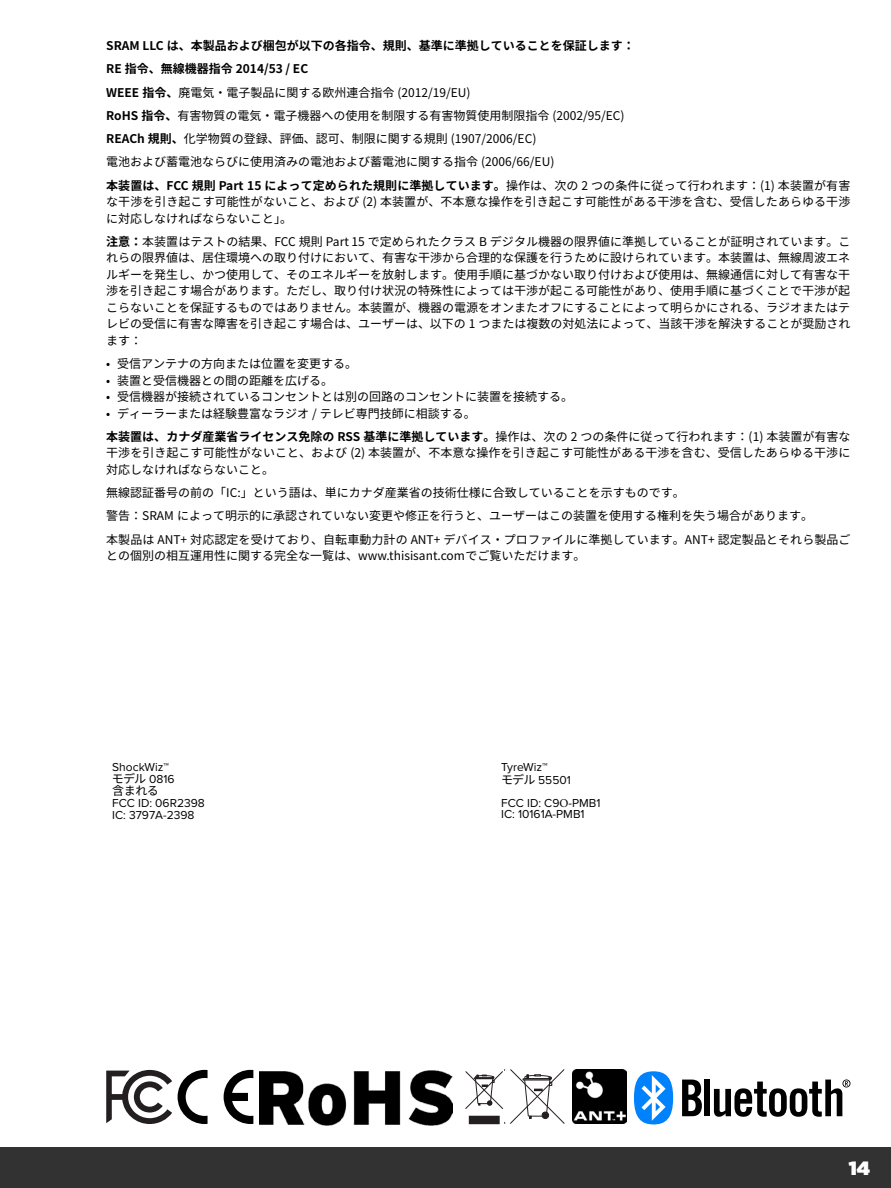
<style>
.page{position:relative;width:891px;height:1188px;background:#fff}
.page>*{position:absolute;margin:0;border:0;box-sizing:border-box;transform-origin:0 0}
.t1{font:900 19.2px "Gotham";color:#fff}
.j-bodytext{font:12px/16.5px "Noto Sans CJ Kjp";color:#000;text-align:justify}
.TableText{font:12px/11.6px "Proxima Nova";color:#000}
.j-bodytext-2{font:700 12px "Noto Sans CJ Kjp";color:#000}
.s1{font-weight:700}
.s2{font-family:"Noto Sans CJ Kjp"}
.s3{font-family:"Minion Pro"}
</style>
<div class="page">
<div style="left:0;top:1148px;width:891px;height:40px;background:#323232"></div>
<svg style="left:224px;top:1070px;width:29px;height:54px"></svg>
<svg style="left:178px;top:1070px;width:30px;height:54px"></svg>
<svg style="left:465px;top:1069px;width:100px;height:55px"></svg>
<svg style="left:106px;top:1070px;width:66px;height:54px"></svg>
<img style="left:572px;top:1069px;width:54px;height:54px">
<img style="left:260px;top:1070px;width:193px;height:56px">
<svg style="left:682px;top:1080px;width:20px;height:36px"></svg>
<div style="left:704px;top:1080px;width:6px;height:36px;background:#000"></div>
<svg style="left:714px;top:1079px;width:137px;height:38px"></svg>
<svg style="left:634px;top:1071px;width:39px;height:53px"></svg>
<p class="j-bodytext-2" style="left:106px;top:39px;width:530px">SRAM LLC は、本製品および梱包が以下の各指令、規則、基準に準拠していることを保証します：</p>
<p class="j-bodytext-2" style="left:106px;top:62px;width:203px">RE 指令、無線機器指令 2014/53 / EC</p>
<p class="j-bodytext" style="left:106px;top:84px;width:366px"><span class="s1">WEEE 指令、</span>廃電気・電子製品に関する欧州連合指令 (2012/19/EU)</p>
<p class="j-bodytext" style="left:106px;top:107px;width:520px"><span class="s1">RoHS 指令、</span>有害物質の電気・電子機器への使用を制限する有害物質使用制限指令 (2002/95/EC)</p>
<p class="j-bodytext" style="left:106px;top:131px;width:432px"><span class="s1">REACh 規則、</span>化学物質の登録、評価、認可、制限に関する規則 (1907/2006/EC)</p>
<p class="j-bodytext" style="left:106px;top:154px;width:450px">電池および蓄電池ならびに使用済みの電池および蓄電池に関する指令 (2006/66/EU)</p>
<p class="j-bodytext" style="left:106px;top:177px;width:746px"><span class="s1">本装置は、FCC 規則 Part 15 によって定められた規則に準拠しています。</span>操作は、次の 2 つの条件に従って行われます：(1) 本装置が有害な干渉を引き起こす可能性がないこと、および (2) 本装置が、不本意な操作を引き起こす可能性がある干渉を含む、受信したあらゆる干渉に対応しなければならないこと」。</p>
<p class="j-bodytext" style="left:106px;top:233px;width:746px"><span class="s1">注意：</span>本装置はテストの結果、FCC 規則 Part 15 で定められたクラス B デジタル機器の限界値に準拠していることが証明されています。これらの限界値は、居住環境への取り付けにおいて、有害な干渉から合理的な保護を行うために設けられています。本装置は、無線周波エネルギーを発生し、かつ使用して、そのエネルギーを放射します。使用手順に基づかない取り付けおよび使用は、無線通信に対して有害な干渉を引き起こす場合があります。ただし、取り付け状況の特殊性によっては干渉が起こる可能性があり、使用手順に基づくことで干渉が起こらないことを保証するものではありません。本装置が、機器の電源をオンまたオフにすることによって明らかにされる、ラジオまたはテレビの受信に有害な障害を引き起こす場合は、ユーザーは、以下の 1 つまたは複数の対処法によって、当該干渉を解決することが奨励されます：</p>
<p class="j-bodytext" style="left:106px;top:356px;width:252px">• 受信アンテナの方向または位置を変更する。</p>
<p class="j-bodytext" style="left:106px;top:372px;width:228px">• 装置と受信機器との間の距離を広げる。</p>
<p class="j-bodytext" style="left:106px;top:389px;width:468px">• 受信機器が接続されているコンセントとは別の回路のコンセントに装置を接続する。</p>
<p class="j-bodytext" style="left:106px;top:405px;width:371px">• ディーラーまたは経験豊富なラジオ / テレビ専門技師に相談する。</p>
<p class="j-bodytext" style="left:106px;top:428px;width:746px"><span class="s1">本装置は、カナダ産業省ライセンス免除の RSS 基準に準拠しています。</span>操作は、次の 2 つの条件に従って行われます：(1) 本装置が有害な干渉を引き起こす可能性がないこと、および (2) 本装置が、不本意な操作を引き起こす可能性がある干渉を含む、受信したあらゆる干渉に対応しなければならないこと。</p>
<p class="j-bodytext" style="left:106px;top:485px;width:580px">無線認証番号の前の「IC:」という語は、単にカナダ産業省の技術仕様に合致していることを示すものです。</p>
<p class="j-bodytext" style="left:106px;top:508px;width:708px">警告：SRAM によって明示的に承認されていない変更や修正を行うと、ユーザーはこの装置を使用する権利を失う場合があります。</p>
<p class="j-bodytext" style="left:106px;top:531px;width:746px">本製品は ANT+ 対応認定を受けており、自転車動力計の ANT+ デバイス・プロファイルに準拠しています。ANT+ 認定製品とそれら製品ごとの個別の相互運用性に関する完全な一覧は、www.thisisant.comでご覧いただけます。</p>
<p class="TableText" style="left:112px;top:760px;width:58px">ShockWiz™</p>
<p class="TableText" style="left:112px;top:772px;width:64px"><span class="s2">モデル</span> 0816</p>
<p class="j-bodytext" style="left:112px;top:782px;width:48px">含まれる</p>
<p class="TableText" style="left:112px;top:796px;width:94px">FCC ID: 06R2398</p>
<p class="TableText" style="left:112px;top:808px;width:84px">IC: 3797A-2398</p>
<p class="TableText" style="left:501px;top:760px;width:48px">TyreWiz™</p>
<p class="TableText" style="left:501px;top:774px;width:71px"><span class="s2">モデル</span> 55501</p>
<p class="TableText" style="left:501px;top:796px;width:101px">FCC ID: C9<span class="s3">O</span>-PMB1<br>IC: 10161A-PMB1</p>
<h1 class="t1" style="left:849px;top:1154px;width:23px">14</h1>
</div>
